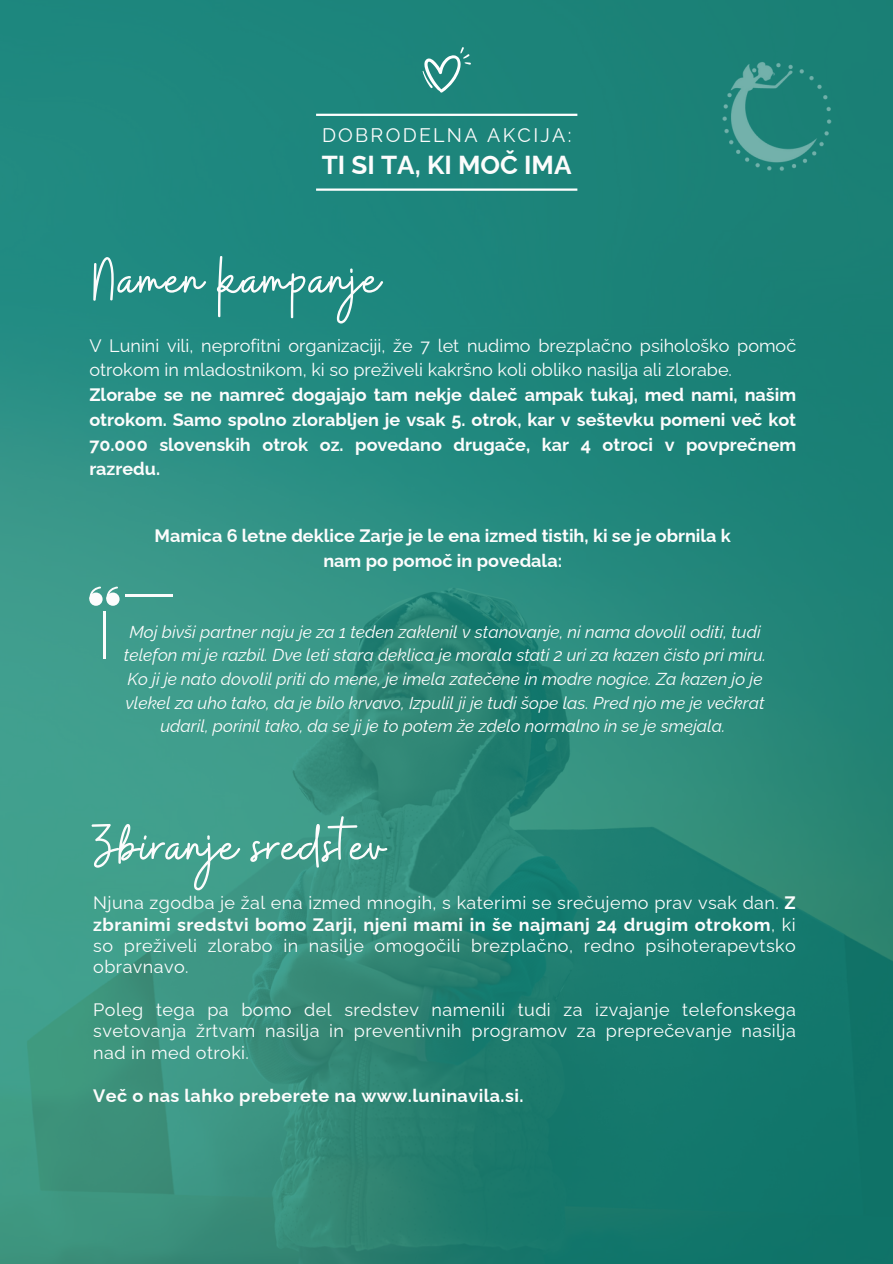
<style>
.page{position:relative;width:893px;height:1264px;background:#fff}
.page>*{position:absolute;margin:0;border:0;box-sizing:border-box;transform-origin:0 0}
.t1{font:60.75px "Buffalo";letter-spacing:.025em;color:#fcfcfc}
.t2{font:700 25.95px "Raleway";color:#fcfcfc}
.t3{font:19.65px "Raleway";letter-spacing:.115em;color:#fcfcfc}
.t4{font:18px/21.3px "Raleway";color:#fcfcfc;text-align:justify}
.t5{font:700 18px/24.8px "Raleway";color:#fcfcfc;text-align:justify}
.t6{font:700 18px "Raleway";letter-spacing:.025em;color:#fcfcfc}
.t7{font:italic 17.25px/23.7px "Raleway";color:#fcfcfc;text-align:center}
.s1{font-weight:700}
</style>
<div class="page">
<img style="left:0;top:0;width:892px;height:1263px">
<svg style="left:422px;top:47px;width:49px;height:46px;background:#479b93"></svg>
<hr style="left:316px;top:114px;width:261px;height:2px;background:#fff">
<hr style="left:316px;top:188px;width:261px;height:3px;background:#fff">
<img style="left:720px;top:60px;width:113px;height:113px">
<div style="left:106px;top:592px;width:14px;height:14px;background:#fcfcfc;border-radius:50%"></div>
<div style="left:89px;top:592px;width:14px;height:14px;background:#fcfcfc;border-radius:50%"></div>
<svg style="left:89px;top:586px;width:29px;height:13px"></svg>
<hr style="left:103px;top:611px;width:3px;height:47px;background:#fcfcfc">
<hr style="left:125px;top:594px;width:47px;height:3px;background:#fcfcfc">
<p class="t3" style="left:322px;top:123px;width:251px">DOBRODELNA AKCIJA:</p>
<p class="t2" style="left:322px;top:150px;width:251px">TI SI TA, KI MOČ IMA</p>
<p class="t1" style="left:93px;top:240px;width:288px">Namen kampanje</p>
<p class="t4" style="left:89px;top:333px;width:708px;line-height:24.8px">V Lunini vili, neprofitni organizaciji, že 7 let nudimo brezplačno psihološko pomoč otrokom in mladostnikom, ki so preživeli kakršno koli obliko nasilja ali zlorabe.</p>
<p class="t5" style="left:89px;top:382px;width:708px">Zlorabe se ne namreč dogajajo tam nekje daleč ampak tukaj, med nami, našim otrokom. Samo spolno zlorabljen je vsak 5. otrok, kar v seštevku pomeni več kot 70.000 slovenskih otrok oz. povedano drugače, kar 4 otroci v povprečnem razredu.</p>
<p class="t5" style="left:154px;top:523px;width:578px;text-align:center">Mamica 6 letne deklice Zarje je le ena izmed tistih, ki se je obrnila k nam po pomoč in povedala:</p>
<p class="t7" style="left:124px;top:619px;width:643px">Moj bivši partner naju je za 1 teden zaklenil v stanovanje, ni nama dovolil oditi, tudi telefon mi je razbil. Dve leti stara deklica je morala stati 2 uri za kazen čisto pri miru.<br>Ko ji je nato dovolil priti do mene, je imela zatečene in modre nogice. Za kazen jo je vlekel za uho tako, da je bilo krvavo, Izpulil ji je tudi šope las. Pred njo me je večkrat udaril, porinil tako, da se ji je to potem že zdelo normalno in se je smejala.</p>
<p class="t1" style="left:93px;top:806px;width:293px">Zbiranje sredstev</p>
<p class="t4" style="left:93px;top:892px;width:704px">Njuna zgodba je žal ena izmed mnogih, s katerimi se srečujemo prav vsak dan. <span class="s1">Z zbranimi sredstvi bomo Zarji, njeni mami in še najmanj 24 drugim otrokom</span>, ki so preživeli zlorabo in nasilje omogočili brezplačno, redno psihoterapevtsko obravnavo.</p>
<p class="t4" style="left:93px;top:999px;width:704px">Poleg tega pa bomo del sredstev namenili tudi za izvajanje telefonskega svetovanja žrtvam nasilja in preventivnih programov za preprečevanje nasilja nad in med otroki.</p>
<p class="t6" style="left:93px;top:1084px;width:431px">Več o nas lahko preberete na www.luninavila.si.</p>
</div>
